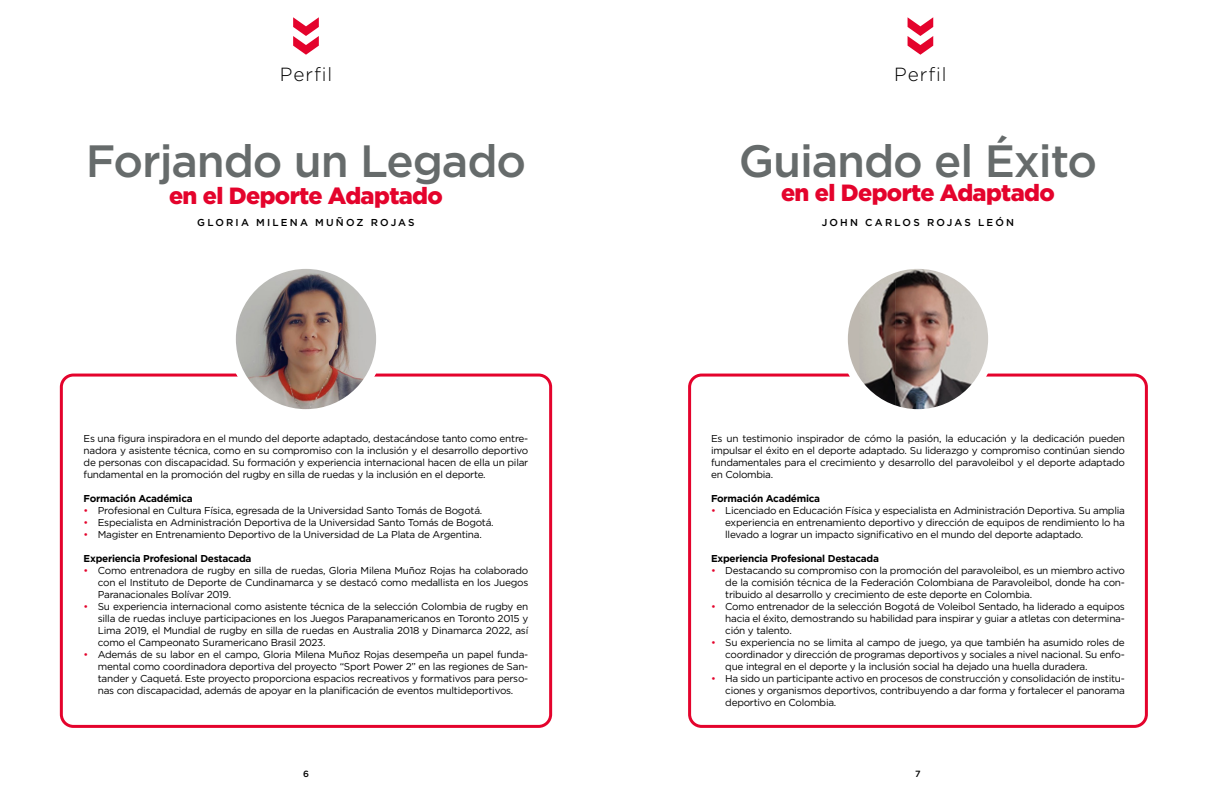
<style>
.page{position:relative;width:1224px;height:792px;background:#fff}
.page>*{position:absolute;margin:0;border:0;box-sizing:border-box;transform-origin:0 0}
.t1{font:500 45.2px "Gotham Pro";letter-spacing:-.025em;color:#666b6b}
.t2{font:900 23.4px "Gotham Pro";letter-spacing:-.025em;color:#e4032c}
.t3{font:300 19px "Gotham Pro";letter-spacing:.05em;color:#000}
.t4{font:10px/12px "Gotham Pro";letter-spacing:-.025em;color:#000;text-align:justify}
.t5{font:700 10px "Gotham Pro";letter-spacing:-.025em;color:#000}
.t6{font:500 10px "Gotham Pro";letter-spacing:.22em;color:#000}
.t7{font:500 9px "Gotham Pro";color:#000}
.s1{color:#e4032c}
</style>
<div class="page">
<div style="left:60px;top:374px;width:492px;height:354px;border:3px solid #e4032c;border-radius:12px"></div>
<div style="left:688px;top:374px;width:460px;height:354px;border:3px solid #e4032c;border-radius:12px"></div>
<img style="left:232px;top:270px;width:147px;height:138px">
<div style="left:228px;top:261px;width:156px;height:156px;border:8px solid #fff;border-radius:50%"></div>
<svg style="left:844px;top:265px;width:148px;height:148px"></svg>
<svg style="left:844px;top:295px;width:15px;height:88px"></svg>
<img style="left:895px;top:270px;width:82px;height:138px">
<img style="left:859px;top:270px;width:36px;height:138px">
<div style="left:840px;top:261px;width:156px;height:156px;border:8px solid #fff;border-radius:50%"></div>
<svg style="left:908px;top:17px;width:25px;height:38px"></svg>
<svg style="left:293px;top:17px;width:26px;height:38px"></svg>
<h3 class="t3" style="left:280px;top:64px;width:54px">Perfil</h3>
<h3 class="t3" style="left:894px;top:64px;width:54px">Perfil</h3>
<h1 class="t1" style="left:86px;top:136px;width:442px">Forjando un Legado</h1>
<h1 class="t1" style="left:739px;top:136px;width:360px">Guiando el Éxito</h1>
<p class="t6" style="left:197px;top:217px;width:219px">GLORIA MILENA MUÑOZ ROJAS</p>
<p class="t6" style="left:822px;top:216px;width:194px">JOHN CARLOS ROJAS LEÓN</p>
<h2 class="t2" style="left:169px;top:183px;width:275px">en el Deporte Adaptado</h2>
<h2 class="t2" style="left:781px;top:179px;width:275px">en el Deporte Adaptado</h2>
<p class="t4" style="left:84px;top:433px;width:446px">Es una figura inspiradora en el mundo del deporte adaptado, destacándose tanto como entre&shy;nadora y asistente técnica, como en su compromiso con la inclusión y el desarrollo deportivo de personas con discapacidad. Su formación y experiencia internacional hacen de ella un pilar fundamental en la promoción del rugby en silla de ruedas y la inclusión en el deporte.</p>
<p class="t5" style="left:84px;top:493px;width:111px">Formación Académica</p>
<p class="t4" style="left:84px;top:505px;width:400px"><span class="s1">•</span> Profesional en Cultura Física, egresada de la Universidad Santo Tomás de Bogotá.</p>
<p class="t4" style="left:84px;top:517px;width:412px"><span class="s1">•</span> Especialista en Administración Deportiva de la Universidad Santo Tomás de Bogotá.</p>
<p class="t4" style="left:84px;top:529px;width:400px"><span class="s1">•</span> Magister en Entrenamiento Deportivo de la Universidad de La Plata de Argentina.</p>
<p class="t5" style="left:84px;top:553px;width:169px">Experiencia Profesional Destacada</p>
<p class="t4" style="left:98px;top:565px;width:432px;text-indent:-14px"><span class="s1">•</span> Como entrenadora de rugby en silla de ruedas, Gloria Milena Muñoz Rojas ha colaborado con el Instituto de Deporte de Cundinamarca y se destacó como medallista en los Juegos Paranacionales Bolívar 2019.</p>
<p class="t4" style="left:98px;top:601px;width:432px;text-indent:-14px"><span class="s1">•</span> Su experiencia internacional como asistente técnica de la selección Colombia de rugby en silla de ruedas incluye participaciones en los Juegos Parapanamericanos en Toronto 2015 y Lima 2019, el Mundial de rugby en silla de ruedas en Australia 2018 y Dinamarca 2022, así como el Campeonato Suramericano Brasil 2023.</p>
<p class="t4" style="left:98px;top:649px;width:432px;text-indent:-14px"><span class="s1">•</span> Además de su labor en el campo, Gloria Milena Muñoz Rojas desempeña un papel funda&shy;mental como coordinadora deportiva del proyecto “Sport Power 2” en las regiones de San&shy;tander y Caquetá. Este proyecto proporciona espacios recreativos y formativos para perso&shy;nas con discapacidad, además de apoyar en la planificación de eventos multideportivos.</p>
<p class="t4" style="left:711px;top:433px;width:415px">Es un testimonio inspirador de cómo la pasión, la educación y la dedicación pueden impulsar el éxito en el deporte adaptado. Su liderazgo y compromiso continúan siendo fundamentales para el crecimiento y desarrollo del paravoleibol y el deporte adaptado en Colombia.</p>
<p class="t5" style="left:711px;top:493px;width:111px">Formación Académica</p>
<p class="t4" style="left:725px;top:505px;width:401px;text-indent:-14px"><span class="s1">•</span> Licenciado en Educación Física y especialista en Administración Deportiva. Su amplia experiencia en entrenamiento deportivo y dirección de equipos de rendimiento lo ha llevado a lograr un impacto significativo en el mundo del deporte adaptado.</p>
<p class="t5" style="left:711px;top:553px;width:169px">Experiencia Profesional Destacada</p>
<p class="t4" style="left:725px;top:565px;width:401px;text-indent:-14px"><span class="s1">•</span> Destacando su compromiso con la promoción del paravoleibol, es un miembro activo de la comisión técnica de la Federación Colombiana de Paravoleibol, donde ha con&shy;tribuido al desarrollo y crecimiento de este deporte en Colombia.</p>
<p class="t4" style="left:725px;top:601px;width:401px;text-indent:-14px"><span class="s1">•</span> Como entrenador de la selección Bogotá de Voleibol Sentado, ha liderado a equipos hacia el éxito, demostrando su habilidad para inspirar y guiar a atletas con determina&shy;ción y talento.</p>
<p class="t4" style="left:725px;top:637px;width:401px;text-indent:-14px"><span class="s1">•</span> Su experiencia no se limita al campo de juego, ya que también ha asumido roles de coordinador y dirección de programas deportivos y sociales a nivel nacional. Su enfo&shy;que integral en el deporte y la inclusión social ha dejado una huella duradera.</p>
<p class="t4" style="left:725px;top:673px;width:401px;text-indent:-14px"><span class="s1">•</span> Ha sido un participante activo en procesos de construcción y consolidación de institu&shy;ciones y organismos deportivos, contribuyendo a dar forma y fortalecer el panorama deportivo en Colombia.</p>
<p class="t7" style="left:303px;top:769px;width:7px">6</p>
<p class="t7" style="left:915px;top:769px;width:7px">7</p>
</div>
